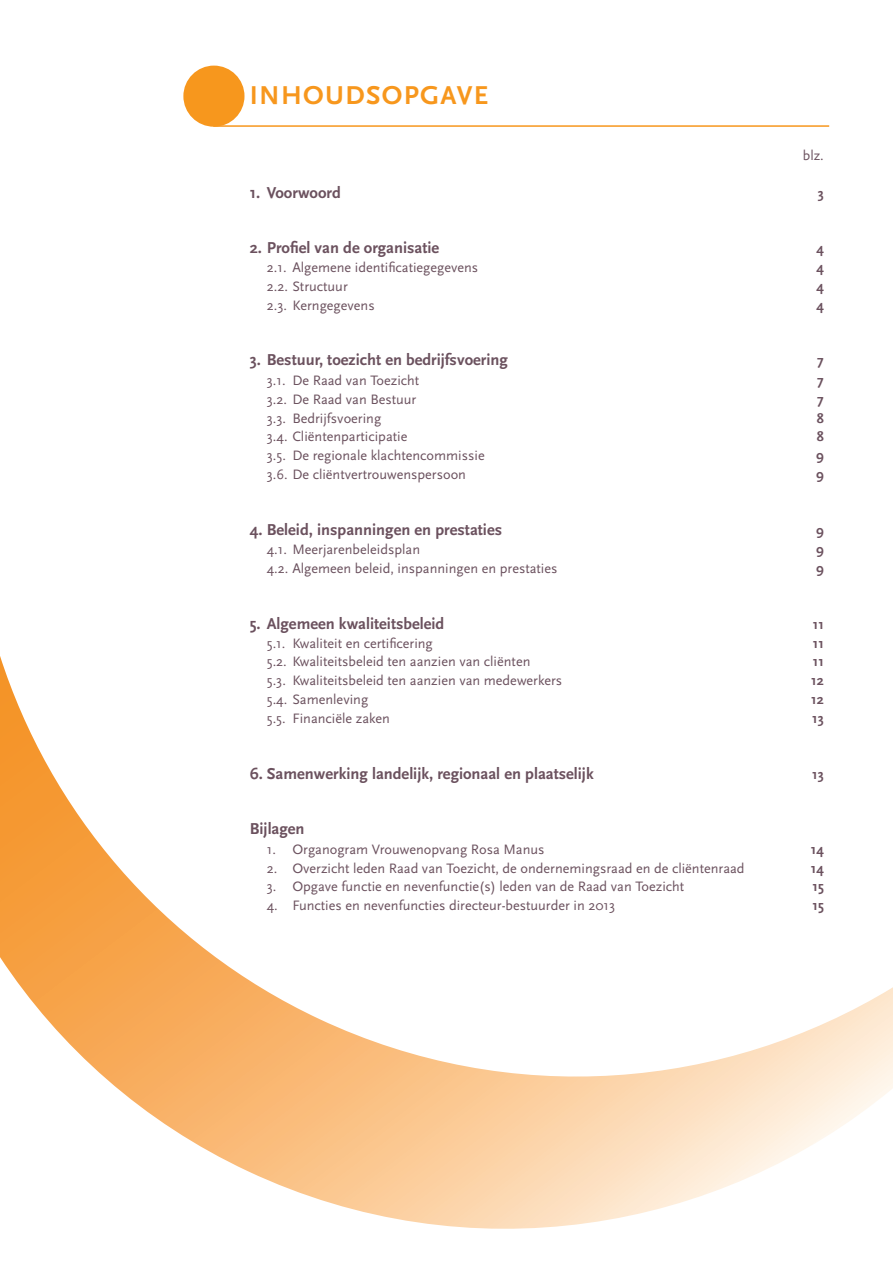
<style>
.page{position:relative;width:893px;height:1263px;background:#fff}
.page>*{position:absolute;margin:0;border:0;box-sizing:border-box;transform-origin:0 0}
.t1{font:700 27px "Scala Sans";letter-spacing:.05em;color:#f7971d}
.t2{font:700 16.5px "Scala Sans";color:#6b515e}
.t3{font:14.25px "Scala Sans";color:#6b515e}
.t4{font:700 14.25px "Scala Sans";color:#6b515e}
</style>
<div class="page">
<svg style="left:0;top:656px;width:893px;height:573px"></svg>
<div style="left:183px;top:66px;width:61px;height:61px;background:#f7971d;border-radius:50%"></div>
<hr style="left:213px;top:125px;width:616px;height:2px;background:#f7971d">
<p class="t1" style="left:250px;top:80px;width:240px">INHOUDSOPGAVE</p>
<p class="t3" style="left:803px;top:148px;width:23px">blz.</p>
<p class="t2" style="left:250px;top:183px;width:93px">1. Voorwoord</p>
<p class="t4" style="left:818px;top:185px;width:8px">3</p>
<p class="t2" style="left:250px;top:239px;width:191px">2. Profiel van de organisatie</p>
<p class="t4" style="left:816px;top:241px;width:9px">4</p>
<p class="t3" style="left:267px;top:259px;width:213px">2.1. Algemene identificatiegegevens</p>
<p class="t4" style="left:816px;top:259px;width:9px">4</p>
<p class="t3" style="left:267px;top:279px;width:82px">2.2. Structuur</p>
<p class="t4" style="left:816px;top:279px;width:9px">4</p>
<p class="t3" style="left:267px;top:298px;width:109px">2.3. Kerngegevens</p>
<p class="t4" style="left:816px;top:298px;width:9px">4</p>
<p class="t2" style="left:250px;top:351px;width:260px">3. Bestuur, toezicht en bedrijfsvoering</p>
<p class="t4" style="left:817px;top:353px;width:8px">7</p>
<p class="t3" style="left:267px;top:373px;width:154px">3.1. De Raad van Toezicht</p>
<p class="t4" style="left:817px;top:373px;width:8px">7</p>
<p class="t3" style="left:267px;top:391px;width:151px">3.2. De Raad van Bestuur</p>
<p class="t4" style="left:817px;top:391px;width:8px">7</p>
<p class="t3" style="left:267px;top:410px;width:116px">3.3. Bedrijfsvoering</p>
<p class="t4" style="left:817px;top:410px;width:9px">8</p>
<p class="t3" style="left:267px;top:429px;width:142px">3.4. Cliëntenparticipatie</p>
<p class="t4" style="left:817px;top:429px;width:9px">8</p>
<p class="t3" style="left:267px;top:448px;width:219px">3.5. De regionale klachtencommissie</p>
<p class="t4" style="left:816px;top:448px;width:9px">9</p>
<p class="t3" style="left:267px;top:466px;width:201px">3.6. De cliëntvertrouwenspersoon</p>
<p class="t4" style="left:816px;top:466px;width:9px">9</p>
<p class="t2" style="left:250px;top:521px;width:254px">4. Beleid, inspanningen en prestaties</p>
<p class="t4" style="left:816px;top:523px;width:9px">9</p>
<p class="t3" style="left:267px;top:541px;width:155px">4.1. Meerjarenbeleidsplan</p>
<p class="t4" style="left:816px;top:541px;width:9px">9</p>
<p class="t3" style="left:267px;top:560px;width:292px">4.2. Algemeen beleid, inspanningen en prestaties</p>
<p class="t4" style="left:816px;top:560px;width:9px">9</p>
<p class="t2" style="left:250px;top:615px;width:196px">5. Algemeen kwaliteitsbeleid</p>
<p class="t4" style="left:813px;top:616px;width:13px">11</p>
<p class="t3" style="left:267px;top:635px;width:168px">5.1. Kwaliteit en certificering</p>
<p class="t4" style="left:813px;top:635px;width:13px">11</p>
<p class="t3" style="left:267px;top:654px;width:265px">5.2. Kwaliteitsbeleid ten aanzien van cliënten</p>
<p class="t4" style="left:813px;top:654px;width:13px">11</p>
<p class="t3" style="left:267px;top:673px;width:297px">5.3. Kwaliteitsbeleid ten aanzien van medewerkers</p>
<p class="t4" style="left:811px;top:673px;width:14px">12</p>
<p class="t3" style="left:267px;top:691px;width:103px">5.4. Samenleving</p>
<p class="t4" style="left:811px;top:691px;width:14px">12</p>
<p class="t3" style="left:267px;top:710px;width:125px">5.5. Financiële zaken</p>
<p class="t4" style="left:812px;top:710px;width:13px">13</p>
<p class="t2" style="left:250px;top:765px;width:345px">6. Samenwerking landelijk, regionaal en plaatselijk</p>
<p class="t4" style="left:812px;top:766px;width:13px">13</p>
<p class="t2" style="left:250px;top:820px;width:56px">Bijlagen</p>
<p class="t3" style="left:267px;top:841px;width:279px">1. Organogram Vrouwenopvang Rosa Manus</p>
<p class="t4" style="left:811px;top:841px;width:15px">14</p>
<p class="t3" style="left:267px;top:860px;width:479px">2. Overzicht leden Raad van Toezicht, de ondernemingsraad en de cliëntenraad</p>
<p class="t4" style="left:811px;top:860px;width:15px">14</p>
<p class="t3" style="left:267px;top:879px;width:419px">3. Opgave functie en nevenfunctie(s) leden van de Raad van Toezicht</p>
<p class="t4" style="left:812px;top:879px;width:13px">15</p>
<p class="t3" style="left:267px;top:898px;width:350px">4. Functies en nevenfuncties directeur-bestuurder in 2013</p>
<p class="t4" style="left:812px;top:898px;width:13px">15</p>
</div>
